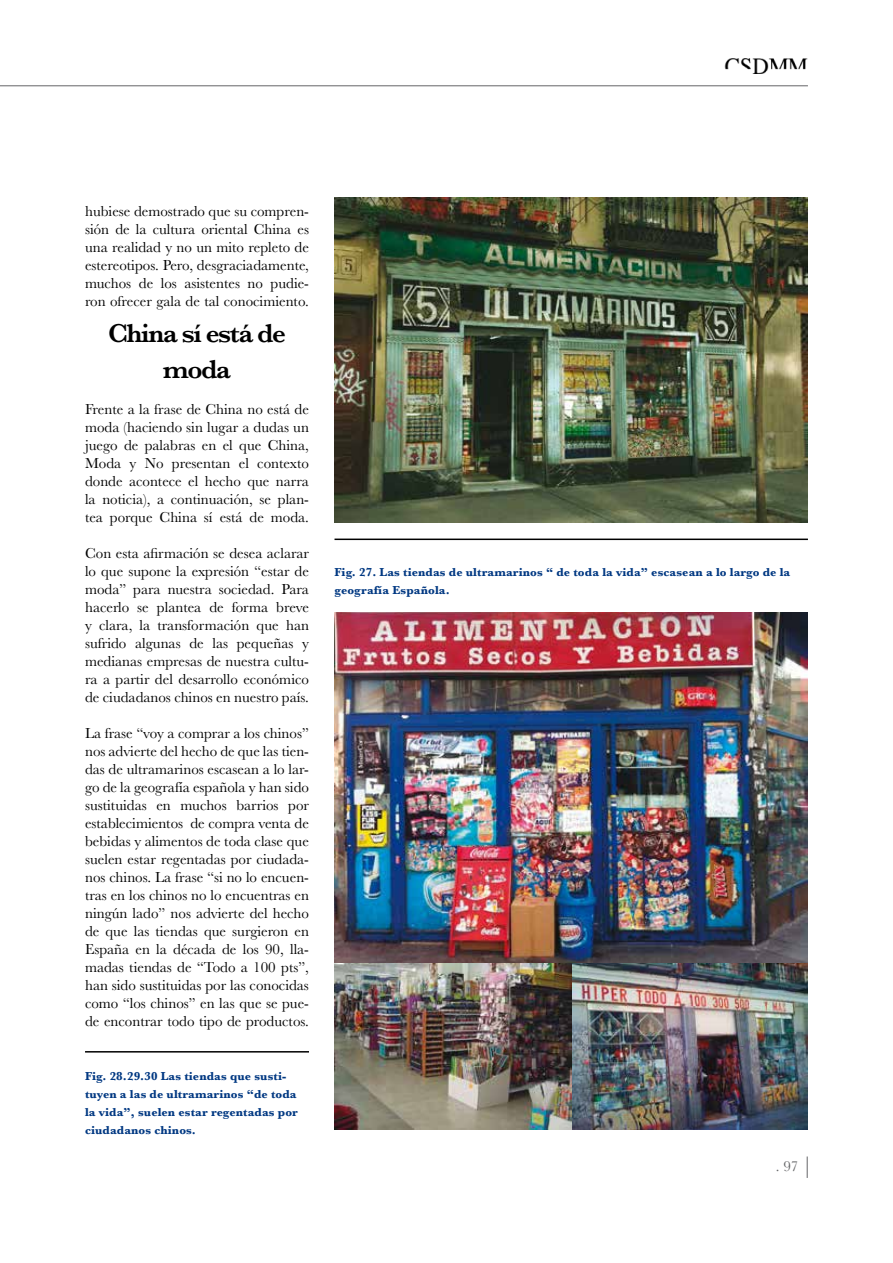
<style>
.page{position:relative;width:893px;height:1263px;background:#fff}
.page>*{position:absolute;margin:0;border:0;box-sizing:border-box;transform-origin:0 0}
.t1{font:600 27px/36px "Baskerville";letter-spacing:-.05em;color:#000;text-align:center}
.t2{font:15px/18px "Baskerville";color:#000;text-align:justify}
.t3{font:15px "Baskerville";color:#646567}
.t4{font:700 12px/18px "Baskerville";letter-spacing:.01em;color:#003882}
</style>
<div class="page">
<hr style="left:0;top:85px;width:808px;height:1px;background:#646567">
<svg style="left:807px;top:1156px;width:1px;height:22px"></svg>
<hr style="left:334px;top:539px;width:474px;height:1px;background:#000">
<hr style="left:85px;top:1051px;width:224px;height:1px;background:#000">
<img style="left:335px;top:198px;width:473px;height:324px">
<img style="left:334px;top:612px;width:474px;height:517px">
<img style="left:725px;top:59px;width:83px;height:15px">
<p class="t2" style="left:85px;top:202px;width:225px">hubiese demostrado que su compren&shy;sión de la cultura oriental China es una realidad y no un mito repleto de estereotipos. Pero, desgraciadamente, muchos de los asistentes no pudie&shy;ron ofrecer gala de tal conocimiento.</p>
<h1 class="t1" style="left:108px;top:315px;width:179px">China sí está de moda</h1>
<p class="t2" style="left:85px;top:400px;width:225px">Frente a la frase de China no está de moda (haciendo sin lugar a dudas un juego de palabras en el que China, Moda y No presentan el contexto donde acontece el hecho que narra la noticia), a continuación, se plan&shy;tea porque China sí está de moda.</p>
<p class="t2" style="left:85px;top:544px;width:225px">Con esta afirmación se desea aclarar lo que supone la expresión “estar de moda” para nuestra sociedad. Para hacerlo se plantea de forma breve y clara, la transformación que han sufrido algunas de las pequeñas y medianas empresas de nuestra cultu&shy;ra a partir del desarrollo económico de ciudadanos chinos en nuestro país.</p>
<p class="t2" style="left:85px;top:724px;width:225px">La frase “voy a comprar a los chinos” nos advierte del hecho de que las tien&shy;das de ultramarinos escasean a lo lar&shy;go de la geografía española y han sido sustituidas en muchos barrios por establecimientos de compra venta de bebidas y alimentos de toda clase que suelen estar regentadas por ciudada&shy;nos chinos. La frase “si no lo encuen&shy;tras en los chinos no lo encuentras en ningún lado” nos advierte del hecho de que las tiendas que surgieron en España en la década de los 90, lla&shy;madas tiendas de “Todo a 100 pts”, han sido sustituidas por las conocidas como “los chinos” en las que se pue&shy;de encontrar todo tipo de productos.</p>
<p class="t4" style="left:85px;top:1067px;width:214px">Fig. 28.29.30 Las tiendas que susti&shy;tuyen a las de ultramarinos “de toda la vida”, suelen estar regentadas por ciudadanos chinos.</p>
<p class="t4" style="left:334px;top:563px;width:457px">Fig. 27. Las tiendas de ultramarinos “ de toda la vida” escasean a lo largo de la geografía Española.</p>
<p class="t3" style="left:776px;top:1156px;width:24px">. 97</p>
</div>
